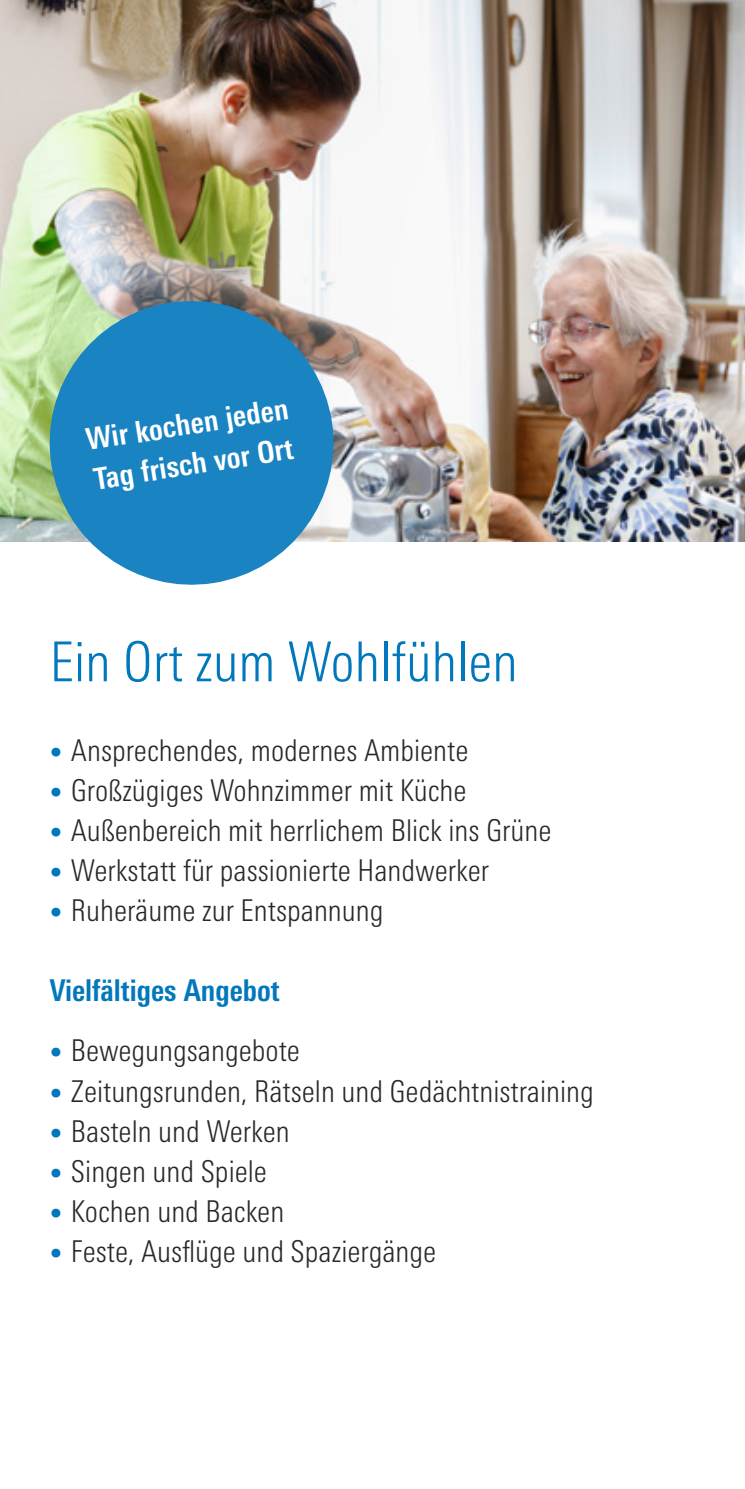
<style>
.page{position:relative;width:745px;height:1489px;background:#fff}
.page>*{position:absolute;margin:0;border:0;box-sizing:border-box;transform-origin:0 0}
.t1{font:300 condensed 55px "Univers Next Pro";color:#0078bb}
.t2{font:300 condensed 30px "Univers Next Pro";color:#282829}
.t3{font:700 condensed 30px/40px "Univers Next Pro";color:#fff}
.t4{font:700 condensed 30px "Univers Next Pro";color:#0078bb}
.s1{font-size:25px;color:#0078bb}
</style>
<div class="page">
<img style="left:0;top:0;width:744px;height:541px">
<svg style="left:39px;top:290px;width:305px;height:295px;background:#4e9ac0"></svg>
<p class="t3" style="left:83px;top:420px;width:206px;rotate:-9deg">Wir kochen jeden<br>Tag frisch vor Ort</p>
<h1 class="t1" style="left:50px;top:630px;width:469px">Ein Ort zum Wohlfühlen</h1>
<p class="t2" style="left:50px;top:733px;width:420px"><span class="s1">•</span> Ansprechendes, modernes Ambiente</p>
<p class="t2" style="left:50px;top:773px;width:418px"><span class="s1">•</span> Großzügiges Wohnzimmer mit Küche</p>
<p class="t2" style="left:50px;top:813px;width:503px"><span class="s1">•</span> Außenbereich mit herrlichem Blick ins Grüne</p>
<p class="t2" style="left:50px;top:853px;width:440px"><span class="s1">•</span> Werkstatt für passionierte Handwerker</p>
<p class="t2" style="left:50px;top:893px;width:335px"><span class="s1">•</span> Ruheräume zur Entspannung</p>
<p class="t4" style="left:50px;top:972px;width:231px">Vielfältiges Angebot</p>
<p class="t2" style="left:50px;top:1033px;width:251px"><span class="s1">•</span> Bewegungsangebote</p>
<p class="t2" style="left:50px;top:1073px;width:545px"><span class="s1">•</span> Zeitungsrunden, Rätseln und Gedächtnistraining</p>
<p class="t2" style="left:50px;top:1113px;width:241px"><span class="s1">•</span> Basteln und Werken</p>
<p class="t2" style="left:50px;top:1153px;width:219px"><span class="s1">•</span> Singen und Spiele</p>
<p class="t2" style="left:50px;top:1193px;width:236px"><span class="s1">•</span> Kochen und Backen</p>
<p class="t2" style="left:50px;top:1233px;width:388px"><span class="s1">•</span> Feste, Ausflüge und Spaziergänge</p>
</div>
